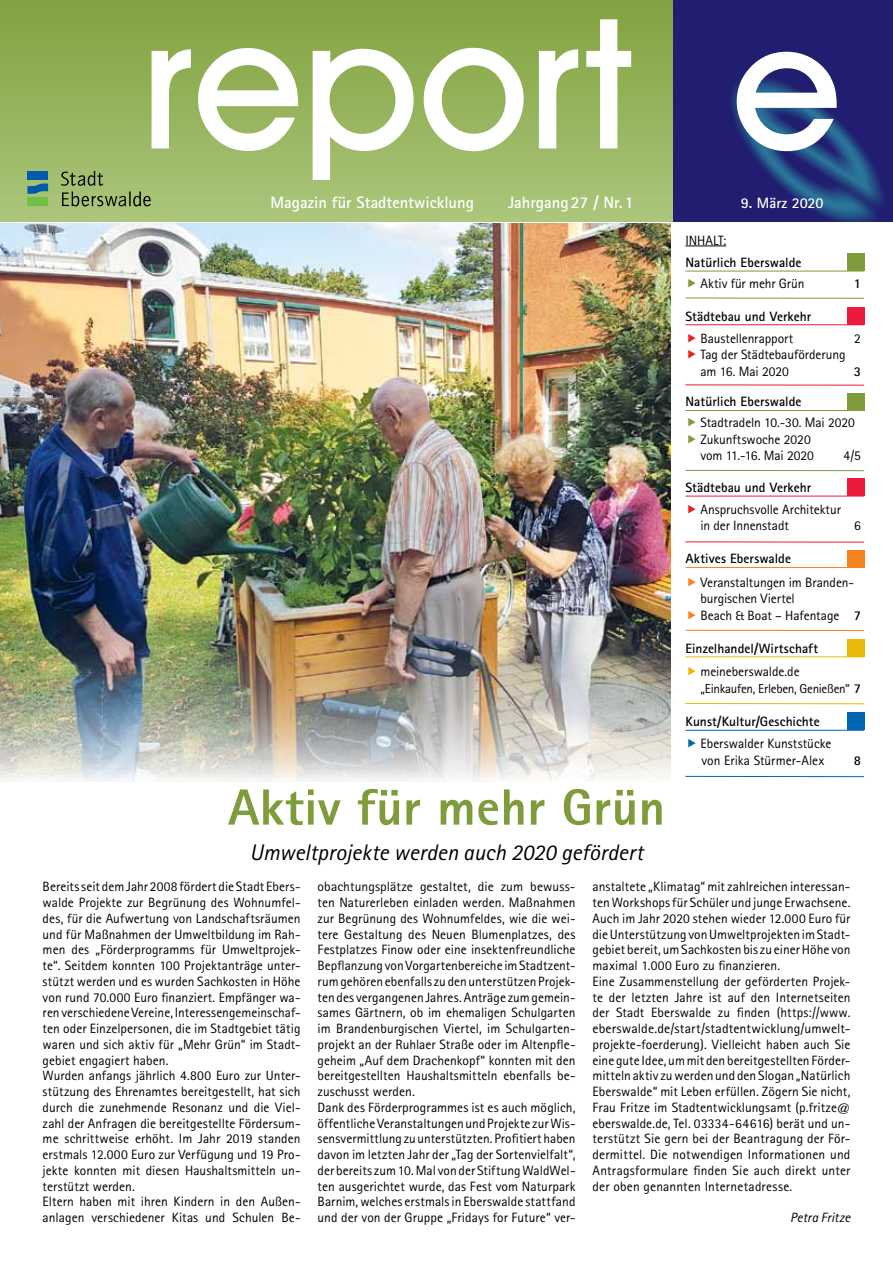
<style>
.page{position:relative;width:893px;height:1263px;background:#fff}
.page>*{position:absolute;margin:0;border:0;box-sizing:border-box;transform-origin:0 0}
.t1{font:700 51px "Rotis Sans Serif AT Extra";letter-spacing:.01em;color:#7f9c3c}
.t2{font:italic 22.5px "Rotis Sans Serif AT";color:#000}
.t3{font:700 16.5px "Rotis Sans Serif AT";color:#fff}
.t4{font:700 15px "Rotis Sans Serif AT";color:#fff}
.t5{font:13.5px/15.8px "Rotis Sans Serif AT";letter-spacing:.005em;color:#000}
.t6{font:700 13.5px "Rotis Sans Serif AT";color:#000}
.t7{font:italic 13.5px "Rotis Sans Serif AT";letter-spacing:.005em;color:#000}
.t8{font:13.05px "Rotis Sans Serif AT";letter-spacing:-.025em;color:#000}
.s1{font-weight:700}
.s2{font-weight:700;font-size:13.5px}
</style>
<div class="page">
<hr style="left:685px;top:324px;width:158px;height:1px;background:#ed1a3b">
<svg style="left:843px;top:324px;width:21px;height:1px"></svg>
<div style="left:847px;top:307px;width:17px;height:17px;background:#ed1a3b"></div>
<hr style="left:685px;top:384px;width:179px;height:1px;background:#ed1a3b">
<hr style="left:685px;top:567px;width:158px;height:1px;background:#f58220">
<svg style="left:843px;top:567px;width:21px;height:1px"></svg>
<div style="left:847px;top:550px;width:17px;height:17px;background:#f58220"></div>
<hr style="left:685px;top:630px;width:179px;height:1px;background:#f58220">
<div style="left:0;top:0;width:893px;height:222px;background:linear-gradient(to bottom,#81a23f,#abc67c)"></div>
<svg style="left:152px;top:49px;width:39px;height:99px"></svg>
<svg style="left:198px;top:48px;width:100px;height:103px"></svg>
<svg style="left:313px;top:49px;width:101px;height:131px"></svg>
<svg style="left:424px;top:48px;width:100px;height:103px"></svg>
<svg style="left:539px;top:49px;width:39px;height:99px"></svg>
<svg style="left:586px;top:19px;width:45px;height:129px"></svg>
<div style="left:673px;top:0;width:220px;height:222px;background:#211d70"></div>
<img style="left:731px;top:51px;width:153px;height:171px">
<svg style="left:737px;top:52px;width:100px;height:99px"></svg>
<svg style="left:61px;top:171px;width:90px;height:35px;background:#89a160"></svg>
<div style="left:27px;top:171px;width:21px;height:9px;background:#005baa"></div>
<svg style="left:27px;top:183px;width:21px;height:11px"></svg>
<div style="left:27px;top:198px;width:21px;height:8px;background:#72bf44"></div>
<img style="left:0;top:223px;width:671px;height:558px">
<hr style="left:685px;top:410px;width:158px;height:1px;background:#7f9c3c">
<svg style="left:843px;top:410px;width:21px;height:1px"></svg>
<div style="left:847px;top:393px;width:17px;height:17px;background:#7f9c3c"></div>
<hr style="left:685px;top:470px;width:179px;height:1px;background:#7f9c3c">
<hr style="left:685px;top:496px;width:158px;height:1px;background:#ed1a3b">
<svg style="left:843px;top:496px;width:21px;height:1px"></svg>
<div style="left:847px;top:479px;width:17px;height:17px;background:#ed1a3b"></div>
<hr style="left:685px;top:541px;width:179px;height:1px;background:#ed1a3b">
<hr style="left:685px;top:246px;width:41px;height:1px;background:#000">
<hr style="left:685px;top:730px;width:158px;height:1px;background:#0066b3">
<svg style="left:843px;top:730px;width:21px;height:1px"></svg>
<div style="left:847px;top:713px;width:17px;height:17px;background:#0066b3"></div>
<hr style="left:685px;top:776px;width:179px;height:1px;background:#0066b3">
<hr style="left:685px;top:656px;width:158px;height:1px;background:#e8b909">
<hr style="left:685px;top:703px;width:179px;height:1px;background:#e8b909">
<div style="left:847px;top:639px;width:17px;height:18px;background:#e8b909"></div>
<hr style="left:685px;top:271px;width:158px;height:1px;background:#7f9c3c">
<svg style="left:843px;top:271px;width:21px;height:1px"></svg>
<hr style="left:685px;top:298px;width:179px;height:1px;background:#7f9c3c">
<div style="left:847px;top:254px;width:17px;height:17px;background:#7f9c3c"></div>
<div style="left:189px;top:747px;width:514px;height:156px;background:#fff;opacity:.75"></div>
<p class="t3" style="left:224px;top:192px;width:424px">Magazin für das Stadtzentrum Eberswalde Jahrgang 20 / Nr.1 2</p>
<p class="t3" style="left:270px;top:192px;width:205px">Magazin für Stadtentwicklung</p>
<p class="t3" style="left:508px;top:192px;width:116px">Jahrgang27 / Nr.</p>
<p class="t4" style="left:741px;top:194px;width:84px">9. März 2020</p>
<p class="t4" style="left:774px;top:194px;width:77px">6. Mai 2013</p>
<p class="t5" style="left:685px;top:232px;width:42px">INHALT:</p>
<p class="t6" style="left:685px;top:254px;width:118px">Natürlich Eberswalde</p>
<p class="t5" style="left:700px;top:275px;width:106px">Aktiv für mehr Grün</p>
<p class="t6" style="left:854px;top:275px;width:9px">1</p>
<p class="t6" style="left:685px;top:307px;width:127px">Städtebau und Verkehr</p>
<p class="t5" style="left:700px;top:330px;width:94px">Baustellenrapport</p>
<p class="t5" style="left:854px;top:330px;width:8px">2</p>
<p class="t5" style="left:700px;top:346px;width:147px;line-height:16.5px">Tag der Städtebauförderung am 16. Mai 2020</p>
<p class="t6" style="left:854px;top:363px;width:9px">3</p>
<p class="t6" style="left:685px;top:393px;width:118px">Natürlich Eberswalde</p>
<p class="t5" style="left:700px;top:414px;width:156px;line-height:16.5px">Stadtradeln 10.-30. Mai 2020<br>Zukunftswoche 2020<br>vom 11.-16. Mai 2020</p>
<p class="t5" style="left:844px;top:448px;width:19px">4/5</p>
<p class="t6" style="left:685px;top:479px;width:127px">Städtebau und Verkehr</p>
<p class="t5" style="left:700px;top:501px;width:142px;line-height:16.5px">Anspruchsvolle Architektur in der Innenstadt</p>
<p class="t5" style="left:854px;top:517px;width:8px">6</p>
<p class="t6" style="left:685px;top:550px;width:107px">Aktives Eberswalde</p>
<p class="t5" style="left:700px;top:574px;width:162px;line-height:16.5px">Veranstaltungen im Branden&shy;burgischen Viertel<br>Beach &amp; Boat – Hafentage <span class="s1">7</span></p>
<p class="t6" style="left:685px;top:639px;width:134px">Einzelhandel/Wirtschaft</p>
<p class="t5" style="left:700px;top:664px;width:101px">meineberswalde.de</p>
<p class="t8" style="left:700px;top:681px;width:162px">„Einkaufen, Erleben, Genießen“ <span class="s2">7</span></p>
<h1 class="t1" style="left:228px;top:775px;width:438px">Aktiv für mehr Grün</h1>
<h2 class="t2" style="left:250px;top:839px;width:395px">Umweltprojekte werden auch 2020 gefördert</h2>
<p class="t6" style="left:685px;top:713px;width:136px">Kunst/Kultur/Geschichte</p>
<p class="t5" style="left:700px;top:735px;width:132px;line-height:16.5px">Eberswalder Kunststücke von Erika Stürmer-Alex</p>
<p class="t6" style="left:854px;top:751px;width:9px">8</p>
<p class="t5" style="left:43px;top:879px;width:259px">Bereits seit dem Jahr 2008 fördert die Stadt Ebers&shy;walde Projekte zur Begrünung des Wohnumfel&shy;des, für die Aufwertung von Landschaftsräumen und für Maßnahmen der Umweltbildung im Rah&shy;men des „Förderprogramms für Umweltprojek&shy;te“. Seitdem konnten 100 Projektanträge unter&shy;stützt werden und es wurden Sachkosten in Höhe von rund 70.000 Euro finanziert. Empfänger wa&shy;ren verschiedene Vereine, Interessengemeinschaf&shy;ten oder Einzelpersonen, die im Stadtgebiet tätig waren und sich aktiv für „Mehr Grün“ im Stadt&shy;gebiet engagiert haben.<br>Wurden anfangs jährlich 4.800 Euro zur Unter&shy;stützung des Ehrenamtes bereitgestellt, hat sich durch die zunehmende Resonanz und die Viel&shy;zahl der Anfragen die bereitgestellte Fördersum&shy;me schrittweise erhöht. Im Jahr 2019 standen erstmals 12.000 Euro zur Verfügung und 19 Pro&shy;jekte konnten mit diesen Haushaltsmitteln un&shy;terstützt werden.<br>Eltern haben mit ihren Kindern in den Außen&shy;anlagen verschiedener Kitas und Schulen Be-</p>
<p class="t5" style="left:318px;top:879px;width:259px">obachtungsplätze gestaltet, die zum bewuss&shy;ten Naturerleben einladen werden. Maßnahmen zur Begrünung des Wohnumfeldes, wie die wei&shy;tere Gestaltung des Neuen Blumenplatzes, des Festplatzes Finow oder eine insektenfreundliche Bepflanzung von Vorgartenbereiche im Stadtzent&shy;rum gehören ebenfalls zu den unterstützen Projek&shy;ten des vergangenen Jahres. Anträge zum gemein&shy;sames Gärtnern, ob im ehemaligen Schulgarten im Brandenburgischen Viertel, im Schulgarten&shy;projekt an der Ruhlaer Straße oder im Altenpfle&shy;geheim „Auf dem Drachenkopf“ konnten mit den bereitgestellten Haushaltsmitteln ebenfalls be&shy;zuschusst werden.<br>Dank des Förderprogrammes ist es auch möglich, öffentliche Veranstaltungen und Projekte zur Wis&shy;sensvermittlung zu unterstützten. Profitiert haben davon im letzten Jahr der „Tag der Sortenvielfalt“, der bereits zum 10. Mal von der Stiftung WaldWel&shy;ten ausgerichtet wurde, das Fest vom Naturpark Barnim, welches erstmals in Eberswalde stattfand und der von der Gruppe „Fridays for Future“ ver-</p>
<p class="t5" style="left:592px;top:879px;width:259px">anstaltete „Klimatag“ mit zahlreichen interessan&shy;ten Workshops für Schüler und junge Erwachsene.<br>Auch im Jahr 2020 stehen wieder 12.000 Euro für die Unterstützung von Umweltprojekten im Stadt&shy;gebiet bereit, um Sachkosten bis zu einer Höhe von maximal 1.000 Euro zu finanzieren.<br>Eine Zusammenstellung der geförderten Projek&shy;te der letzten Jahre ist auf den Internetseiten der Stadt Eberswalde zu finden (https://www. eberswalde.de/start/stadtentwicklung/umwelt&shy;projekte-foerderung). Vielleicht haben auch Sie eine gute Idee, um mit den bereitgestellten Förder&shy;mitteln aktiv zu werden und den Slogan „Natürlich Eberswalde“ mit Leben erfüllen. Zögern Sie nicht, Frau Fritze im Stadtentwicklungsamt (p.fritze@ eberswalde.de, Tel. 03334-64616) berät und un&shy;terstützt Sie gern bei der Beantragung der För&shy;dermittel. Die notwendigen Informationen und Antragsformulare finden Sie auch direkt unter der oben genannten Internetadresse.</p>
<p class="t7" style="left:790px;top:1210px;width:62px">Petra Fritze</p>
</div>
